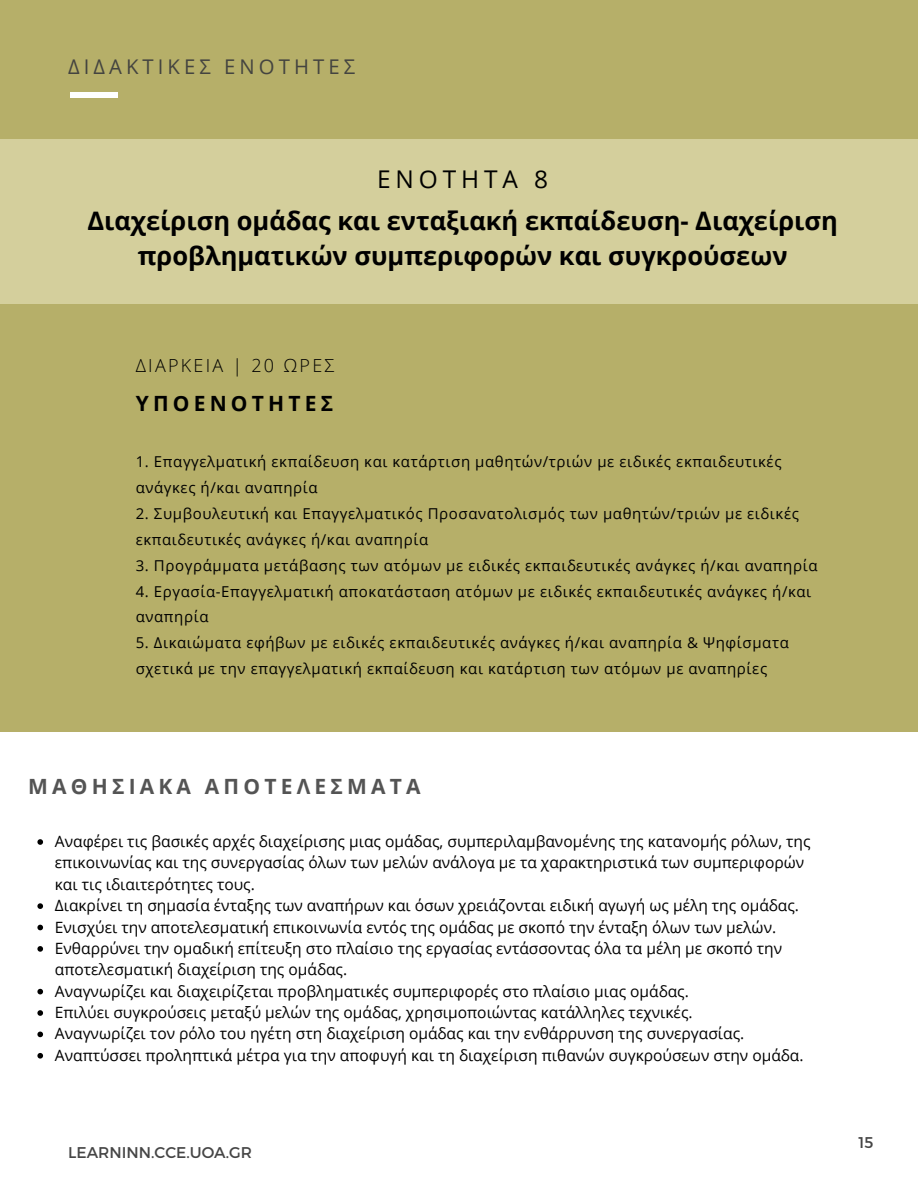
<style>
.page{position:relative;width:918px;height:1188px;background:#fff}
.page>*{position:absolute;margin:0;border:0;box-sizing:border-box;transform-origin:0 0}
.t1{font:700 25.5px/34.8px "Open Sans";color:#000;text-align:center}
.t2{font:24.45px "Open Sans";letter-spacing:.2em;color:#000}
.t3{font:700 21px "Open Sans";letter-spacing:.2em;color:#545454}
.t4{font:700 21px "Open Sans";letter-spacing:.2em;color:#000}
.t5{font:20.25px "Open Sans";letter-spacing:.2em;color:#444440}
.t6{font:300 18px "Open Sans";letter-spacing:.125em;color:#000}
.t7{font:15.6px/21.3px "Open Sans";color:#000}
.t8{font:15.6px "Montserrat";color:#454545}
.t9{font:15px/25.8px "Open Sans";letter-spacing:.04em;color:#000}
</style>
<div class="page">
<div style="left:0;top:0;width:918px;height:732px;background:#b6af69"></div>
<div style="left:70px;top:92px;width:48px;height:5px;background:#fff"></div>
<svg style="left:37px;top:839px;width:6px;height:6px"></svg>
<svg style="left:37px;top:903px;width:6px;height:6px"></svg>
<svg style="left:37px;top:925px;width:6px;height:5px"></svg>
<svg style="left:37px;top:946px;width:6px;height:6px"></svg>
<svg style="left:37px;top:989px;width:6px;height:5px"></svg>
<svg style="left:37px;top:1010px;width:6px;height:6px"></svg>
<svg style="left:37px;top:1032px;width:6px;height:5px"></svg>
<svg style="left:37px;top:1053px;width:6px;height:6px"></svg>
<div style="left:0;top:139px;width:918px;height:164px;background:#d4cf9c"></div>
<p class="t5" style="left:68px;top:53px;width:288px">ΔΙΔΑΚΤΙΚΕΣ ΕΝΟΤΗΤΕΣ</p>
<h2 class="t2" style="left:377px;top:162px;width:172px">ΕΝΟΤΗΤΑ 8</h2>
<h1 class="t1" style="left:87px;top:203px;width:752px">Διαχείριση ομάδας και ενταξιακή εκπαίδευση- Διαχείριση προβληματικών συμπεριφορών και συγκρούσεων</h1>
<p class="t6" style="left:136px;top:353px;width:200px">ΔΙΑΡΚΕΙΑ | 20 ΩΡΕΣ</p>
<h3 class="t4" style="left:136px;top:388px;width:199px">ΥΠΟΕΝΟΤΗΤΕΣ</h3>
<p class="t9" style="left:136px;top:448px;width:647px">1. Επαγγελματική εκπαίδευση και κατάρτιση μαθητών/τριών με ειδικές εκπαιδευτικές ανάγκες ή/και αναπηρία</p>
<p class="t9" style="left:136px;top:500px;width:665px">2. Συμβουλευτική και Επαγγελματικός Προσανατολισμός των μαθητών/τριών με ειδικές εκπαιδευτικές ανάγκες ή/και αναπηρία</p>
<p class="t9" style="left:136px;top:552px;width:683px">3. Προγράμματα μετάβασης των ατόμων με ειδικές εκπαιδευτικές ανάγκες ή/και αναπηρία</p>
<p class="t9" style="left:136px;top:578px;width:677px">4. Εργασία-Επαγγελματική αποκατάσταση ατόμων με ειδικές εκπαιδευτικές ανάγκες ή/και αναπηρία</p>
<p class="t9" style="left:136px;top:630px;width:655px">5. Δικαιώματα εφήβων με ειδικές εκπαιδευτικές ανάγκες ή/και αναπηρία &amp; Ψηφίσματα σχετικά με την επαγγελματική εκπαίδευση και κατάρτιση των ατόμων με αναπηρίες</p>
<h3 class="t3" style="left:28px;top:771px;width:394px">ΜΑΘΗΣΙΑΚΑ ΑΠΟΤΕΛΕΣΜΑΤΑ</h3>
<p class="t7" style="left:55px;top:830px;width:757px">Αναφέρει τις βασικές αρχές διαχείρισης μιας ομάδας, συμπεριλαμβανομένης της κατανομής ρόλων, της επικοινωνίας και της συνεργασίας όλων των μελών ανάλογα με τα χαρακτηριστικά των συμπεριφορών και τις ιδιαιτερότητες τους.<br>Διακρίνει τη σημασία ένταξης των αναπήρων και όσων χρειάζονται ειδική αγωγή ως μέλη της ομάδας.<br>Ενισχύει την αποτελεσματική επικοινωνία εντός της ομάδας με σκοπό την ένταξη όλων των μελών.<br>Ενθαρρύνει την ομαδική επίτευξη στο πλαίσιο της εργασίας εντάσσοντας όλα τα μέλη με σκοπό την αποτελεσματική διαχείριση της ομάδας.<br>Αναγνωρίζει και διαχειρίζεται προβληματικές συμπεριφορές στο πλαίσιο μιας ομάδας.<br>Επιλύει συγκρούσεις μεταξύ μελών της ομάδας, χρησιμοποιώντας κατάλληλες τεχνικές.<br>Αναγνωρίζει τον ρόλο του ηγέτη στη διαχείριση ομάδας και την ενθάρρυνση της συνεργασίας.<br>Αναπτύσσει προληπτικά μέτρα για την αποφυγή και τη διαχείριση πιθανών συγκρούσεων στην ομάδα.</p>
<p class="t8" style="left:68px;top:1142px;width:185px">LEARNINN.CCE.UOA.GR</p>
<p class="t8" style="left:858px;top:1133px;width:16px">15</p>
</div>
